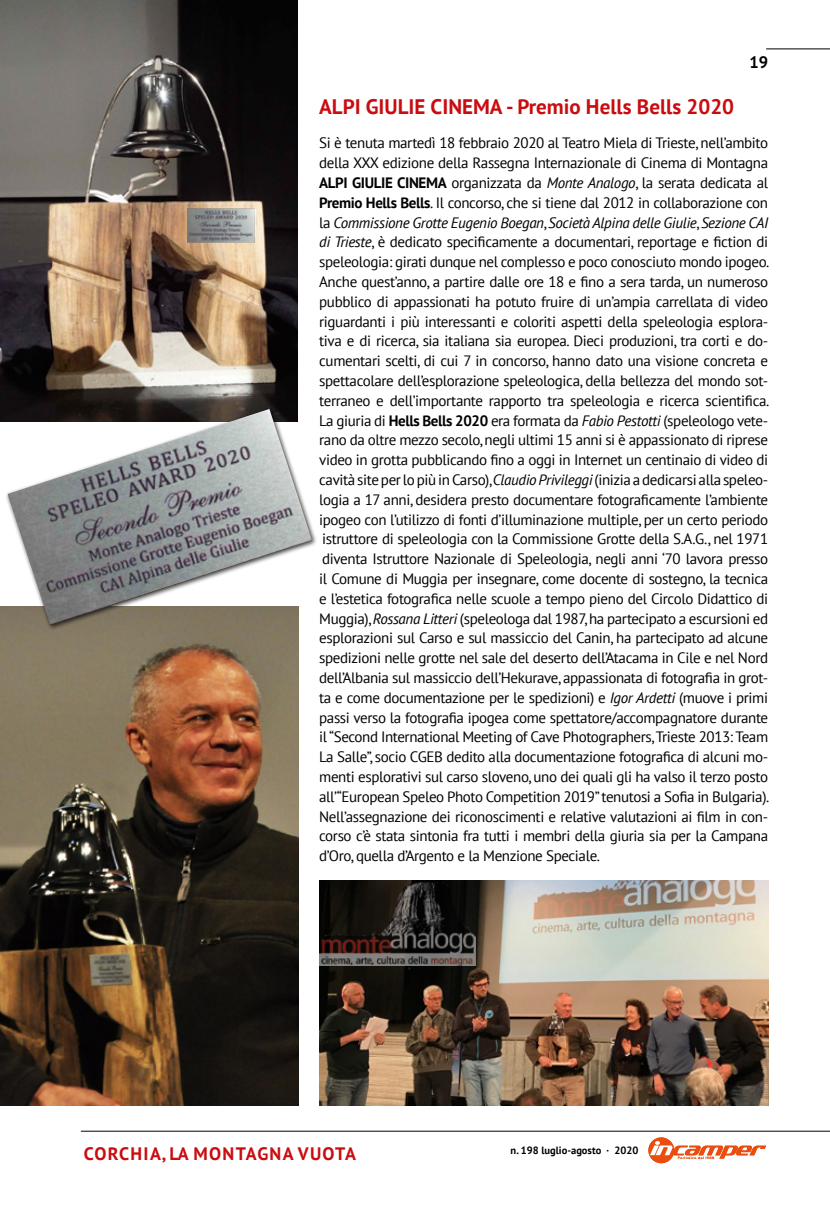
<style>
.page{position:relative;width:830px;height:1212px;background:#fff}
.page>*{position:absolute;margin:0;border:0;box-sizing:border-box;transform-origin:0 0}
.t1{font:700 21px "PT Sans";color:#c90c0f}
.t2{font:700 18px "PT Sans";letter-spacing:.07em;color:#c90c0f}
.t3{font:700 16.5px "PT Sans";color:#000}
.t4{font:15px/19.8px "PT Sans";letter-spacing:-.025em;color:#000;text-align:justify}
.t5{font:700 10.5px "PT Sans";color:#000}
.s1{font-weight:700}
.s2{font-style:italic}
</style>
<div class="page">
<hr style="left:765px;top:49px;width:64px;height:1px;background:#000">
<hr style="left:81px;top:1131px;width:748px;height:1px;background:#000">
<img style="left:0;top:606px;width:298px;height:500px">
<img style="left:0;top:0;width:298px;height:421px">
<img style="left:187px;top:208px;width:68px;height:35px">
<img style="left:319px;top:880px;width:448px;height:226px">
<img style="left:319px;top:880px;width:157px;height:85px">
<div style="left:5px;top:406px;width:313px;height:225px;background:#000;opacity:.75"></div>
<img style="left:8px;top:409px;width:304px;height:216px">
<div style="left:648px;top:1137px;width:26px;height:26px;background:#e94e0f;border-radius:50%"></div>
<svg style="left:649px;top:1141px;width:116px;height:18px"></svg>
<p class="t3" style="left:749px;top:51px;width:20px">19</p>
<h1 class="t1" style="left:319px;top:92px;width:416px">ALPI GIULIE CINEMA - Premio Hells Bells 2020</h1>
<p class="t4" style="left:319px;top:133px;width:451px">Si è tenuta martedì 18 febbraio 2020 al Teatro Miela di Trieste, nell’ambito della XXX edizione della Rassegna Internazionale di Cinema di Montagna <span class="s1">ALPI GIULIE CINEMA</span> organizzata da <span class="s2">Monte Analogo</span>, la serata dedicata al <span class="s1">Premio Hells Bells</span>. Il concorso, che si tiene dal 2012 in collaborazione con la <span class="s2">Commissione Grotte Eugenio Boegan</span>, <span class="s2">Società Alpina delle Giulie</span>, <span class="s2">Sezione CAI di Trieste</span>, è dedicato specificamente a documentari, reportage e fiction di speleologia: girati dunque nel complesso e poco conosciuto mondo ipogeo.<br>Anche quest’anno, a partire dalle ore 18 e fino a sera tarda, un numeroso pubblico di appassionati ha potuto fruire di un’ampia carrellata di video riguardanti i più interessanti e coloriti aspetti della speleologia esplora&shy;tiva e di ricerca, sia italiana sia europea. Dieci produzioni, tra corti e do&shy;cumentari scelti, di cui 7 in concorso, hanno dato una visione concreta e spettacolare dell’esplorazione speleologica, della bellezza del mondo sot&shy;terraneo e dell’importante rapporto tra speleologia e ricerca scientifica.<br>La giuria di <span class="s1">Hells Bells 2020</span> era formata da <span class="s2">Fabio Pestotti</span> (speleologo vete&shy;rano da oltre mezzo secolo, negli ultimi 15 anni si è appassionato di riprese video in grotta pubblicando fino a oggi in Internet un centinaio di video di cavità site per lo più in Carso),<span class="s2">Claudio Privileggi</span> (inizia a dedicarsi alla speleo&shy;logia a 17 anni, desidera presto documentare fotograficamente l’ambiente ipogeo con l’utilizzo di fonti d’illuminazione multiple, per un certo periodo istruttore di speleologia con la Commissione Grotte della S.A.G., nel 1971 diventa Istruttore Nazionale di Speleologia, negli anni ‘70 lavora presso il Comune di Muggia per insegnare, come docente di sostegno, la tecnica e l’estetica fotografica nelle scuole a tempo pieno del Circolo Didattico di Muggia), <span class="s2">Rossana Litteri</span> (speleologa dal 1987, ha partecipato a escursioni ed esplorazioni sul Carso e sul massiccio del Canin, ha partecipato ad alcune spedizioni nelle grotte nel sale del deserto dell’Atacama in Cile e nel Nord dell’Albania sul massiccio dell’Hekurave, appassionata di fotografia in grot&shy;ta e come documentazione per le spedizioni) e <span class="s2">Igor Ardetti</span> (muove i primi passi verso la fotografia ipogea come spettatore/accompagnatore durante il “Second International Meeting of Cave Photographers, Trieste 2013: Team La Salle”, socio CGEB dedito alla documentazione fotografica di alcuni mo&shy;menti esplorativi sul carso sloveno, uno dei quali gli ha valso il terzo posto all’“European Speleo Photo Competition 2019” tenutosi a Sofia in Bulgaria).<br>Nell’assegnazione dei riconoscimenti e relative valutazioni ai film in con&shy;corso c’è stata sintonia fra tutti i membri della giuria sia per la Campana d’Oro, quella d’Argento e la Menzione Speciale.</p>
<p class="t2" style="left:84px;top:1142px;width:274px">CORCHIA, LA MONTAGNA VUOTA</p>
<p class="t5" style="left:510px;top:1144px;width:129px">n. 198 luglio-agosto · 2020</p>
</div>
